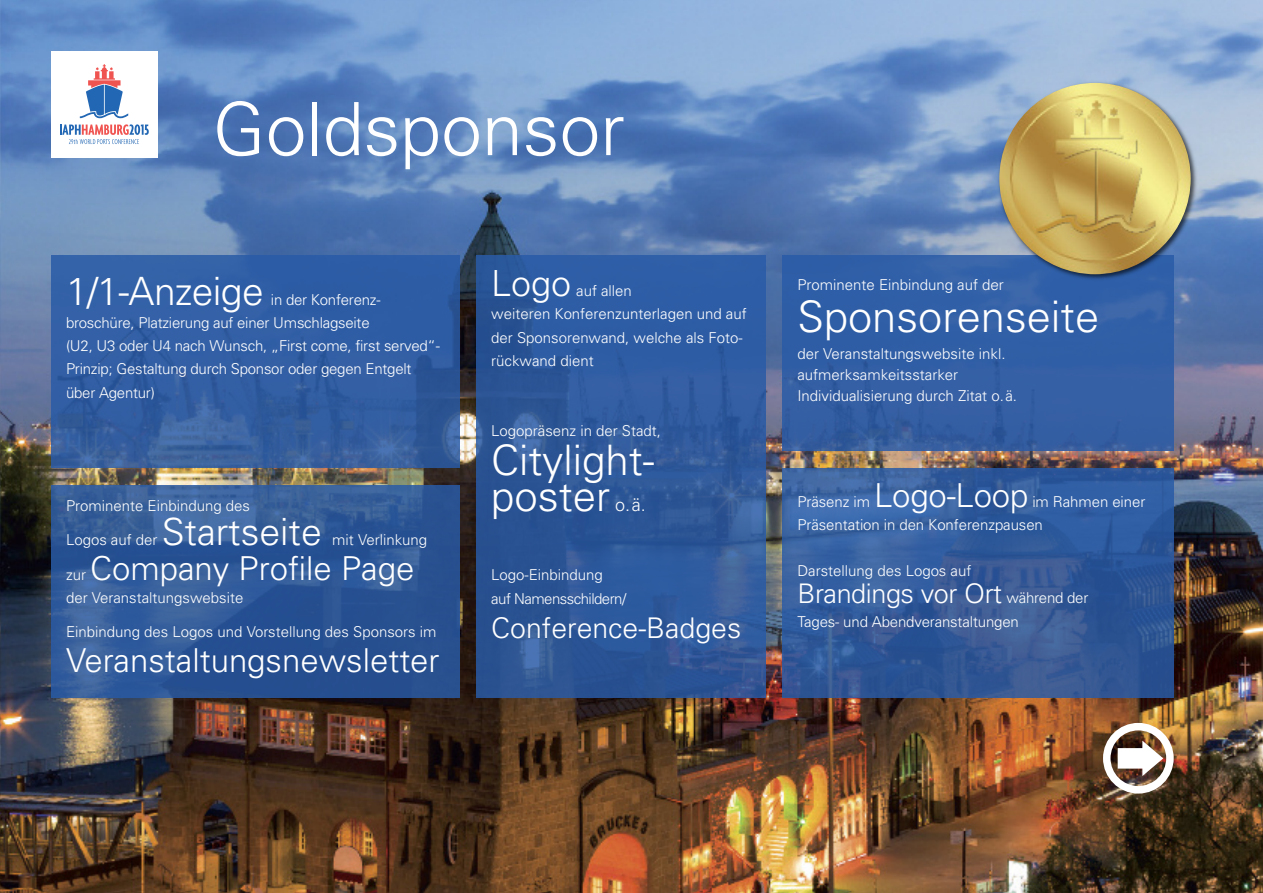
<style>
.page{position:relative;width:1263px;height:893px;background:#fff}
.page>*{position:absolute;margin:0;border:0;box-sizing:border-box;transform-origin:0 0}
.t1{font:300 73.5px "Univers";color:#fff}
.t2{font:300 43.5px "Univers";color:#fff}
.t3{font:300 42px/36px "Univers";color:#fff}
.t4{font:300 39px "Univers";letter-spacing:-.015em;color:#fff}
.t5{font:300 37.5px "Univers";color:#fff}
.t6{font:300 36px "Univers";color:#fff}
.t7{font:300 33px "Univers";color:#fff}
.t8{font:300 28.5px "Univers";color:#fff}
.t9{font:300 27px "Univers";letter-spacing:-.015em;color:#fff}
.t10{font:300 18px "Univers";color:#fff}
.t11{font:300 15px/23.2px "Univers";color:#fff}
.t12{font:300 15px/23.2px "Univers";letter-spacing:-.035em;color:#fff}
.s1{font-size:15px}
.s2{font-size:33px}
</style>
<div class="page">
<img style="left:0;top:0;width:1263px;height:893px">
<div style="left:51px;top:485px;width:408px;height:212px;background:#295ba7;opacity:.85"></div>
<div style="left:782px;top:468px;width:392px;height:229px;background:#295ba7;opacity:.85"></div>
<div style="left:476px;top:255px;width:289px;height:442px;background:#295ba7;opacity:.85"></div>
<div style="left:782px;top:255px;width:392px;height:196px;background:#325fa6"></div>
<div style="left:51px;top:255px;width:408px;height:213px;background:#295ba7;opacity:.85"></div>
<img style="left:994px;top:77px;width:207px;height:208px">
<img style="left:999px;top:83px;width:192px;height:191px;border-radius:50%">
<img style="left:1103px;top:723px;width:71px;height:71px">
<div style="left:51px;top:51px;width:106px;height:106px;background:#fff"></div>
<svg style="left:60px;top:124px;width:89px;height:20px"></svg>
<svg style="left:80px;top:64px;width:48px;height:54px"></svg>
<h1 class="t1" style="left:213px;top:102px;width:414px">Goldsponsor</h1>
<h3 class="t4" style="left:66px;top:277px;width:199px">1/1-Anzeige</h3>
<p class="t11" style="left:66px;top:289px;width:375px;text-indent:205px">in der Konferenz&shy;broschüre, Platzierung auf einer Umschlagseite<br>(U2, U3 oder U4 nach Wunsch, „First come, first served“- Prinzip; Gestaltung durch Sponsor oder gegen Entgelt über Agentur)</p>
<p class="t11" style="left:66px;top:495px;width:185px">Prominente Einbindung des</p>
<p class="t11" style="left:66px;top:529px;width:93px">Logos auf der</p>
<h3 class="t5" style="left:162px;top:518px;width:162px">Startseite</h3>
<p class="t11" style="left:332px;top:529px;width:96px">mit Verlinkung</p>
<h3 class="t7" style="left:66px;top:556px;width:350px"><span class="s1">zur</span> Company Profile Page</h3>
<p class="t11" style="left:66px;top:587px;width:179px">der Veranstaltungswebsite</p>
<p class="t11" style="left:66px;top:622px;width:372px">Einbindung des Logos und Vorstellung des Sponsors im</p>
<h3 class="t7" style="left:66px;top:648px;width:375px">Veranstaltungsnewsletter</h3>
<h3 class="t6" style="left:491px;top:270px;width:81px">Logo</h3>
<p class="t11" style="left:491px;top:281px;width:257px;text-indent:85px">auf allen<br>weiteren Konferenzunterlagen und auf der Sponsorenwand, welche als Foto&shy;rückwand dient</p>
<p class="t11" style="left:491px;top:420px;width:171px">Logopräsenz in der Stadt,</p>
<h3 class="t3" style="left:491px;top:445px;width:165px">Citylight&shy;poster</h3>
<p class="t10" style="left:615px;top:498px;width:32px">o.ä.</p>
<p class="t12" style="left:491px;top:565px;width:136px">Logo-Einbindung auf Namensschildern/</p>
<h3 class="t8" style="left:491px;top:618px;width:251px">Conference-Badges</h3>
<p class="t11" style="left:797px;top:274px;width:208px">Prominente Einbindung auf der</p>
<h2 class="t2" style="left:797px;top:300px;width:303px">Sponsorenseite</h2>
<p class="t11" style="left:797px;top:344px;width:221px;line-height:21px">der Veranstaltungswebsite inkl. aufmerksamkeitsstarker<br>Individualisierung durch Zitat o.ä.</p>
<p class="t11" style="left:797px;top:491px;width:349px">Präsenz im <span class="s2">Logo-Loop</span> im Rahmen einer<br>Präsentation in den Konferenzpausen</p>
<p class="t11" style="left:797px;top:561px;width:175px">Darstellung des Logos auf</p>
<h3 class="t9" style="left:797px;top:584px;width:292px">Brandings vor Ort <span class="s1">während der</span></h3>
<p class="t11" style="left:797px;top:611px;width:223px">Tages- und Abendveranstaltungen</p>
</div>
